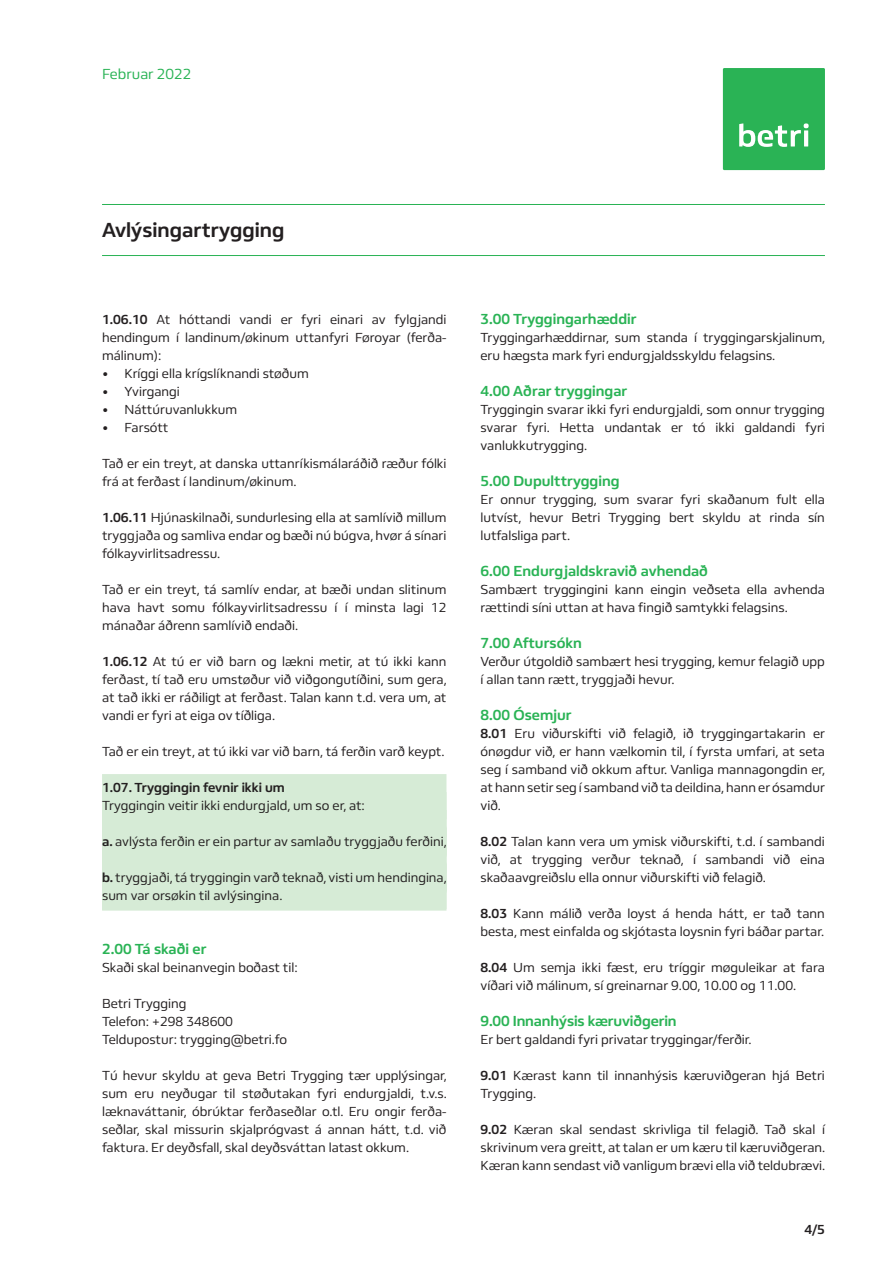
<style>
.page{position:relative;width:893px;height:1263px;background:#fff}
.page>*{position:absolute;margin:0;border:0;box-sizing:border-box;transform-origin:0 0}
.t1{font:700 21px "FS Hackney";color:#231f20}
.t2{font:700 15px "FS Hackney";color:#2ab355}
.t3{font:15px "FS Hackney";color:#2ab355}
.t4{font:13.5px/18px "FS Hackney";color:#231f20;text-align:justify}
.t5{font:700 13.5px "FS Hackney";color:#231f20}
.s1{font-weight:700}
</style>
<div class="page">
<div style="left:723px;top:68px;width:102px;height:102px;background:#2ab355"></div>
<svg style="left:739px;top:123px;width:70px;height:24px"></svg>
<hr style="left:102px;top:204px;width:723px;height:1px;background:#2ab355">
<hr style="left:102px;top:255px;width:723px;height:1px;background:#2ab355">
<div style="left:102px;top:774px;width:344px;height:45px;background:#d6ebd6"></div>
<div style="left:102px;top:810px;width:344px;height:45px;background:#d6ebd6"></div>
<div style="left:102px;top:846px;width:344px;height:45px;background:#d6ebd6"></div>
<div style="left:102px;top:881px;width:344px;height:30px;background:#d6ebd6"></div>
<p class="t3" style="left:102px;top:64px;width:91px">Februar 2022</p>
<h1 class="t1" style="left:102px;top:216px;width:184px">Avlýsingartrygging</h1>
<p class="t4" style="left:102px;top:310px;width:346px"><span class="s1">1.06.10</span> At hóttandi vandi er fyri einari av fylgjandi hendingum í landinum/økinum uttanfyri Føroyar (ferða&shy;málinum):</p>
<p class="t4" style="left:102px;top:364px;width:208px"><span class="s1">•</span> Kríggi ella krígslíknandi støðum</p>
<p class="t4" style="left:102px;top:382px;width:79px"><span class="s1">•</span> Yvirgangi</p>
<p class="t4" style="left:102px;top:400px;width:137px"><span class="s1">•</span> Náttúruvanlukkum</p>
<p class="t4" style="left:102px;top:418px;width:68px"><span class="s1">•</span> Farsótt</p>
<p class="t4" style="left:102px;top:454px;width:346px">Tað er ein treyt, at danska uttanríkismálaráðið ræður fólki frá at ferðast í landinum/økinum.</p>
<p class="t4" style="left:102px;top:508px;width:346px"><span class="s1">1.06.11</span> Hjúnaskilnaði, sundurlesing ella at samlívið millum tryggjaða og samliva endar og bæði nú búgva, hvør á sínari fólkayvirlitsadressu.</p>
<p class="t4" style="left:102px;top:580px;width:346px">Tað er ein treyt, tá samlív endar, at bæði undan slitinum hava havt somu fólkayvirlitsadressu í í minsta lagi 12 mánaðar áðrenn samlívið endaði.</p>
<p class="t4" style="left:102px;top:652px;width:346px"><span class="s1">1.06.12</span> At tú er við barn og lækni metir, at tú ikki kann ferðast, tí tað eru umstøður við viðgongutíðini, sum gera, at tað ikki er ráðiligt at ferðast. Talan kann t.d. vera um, at vandi er fyri at eiga ov tíðliga.</p>
<p class="t4" style="left:102px;top:742px;width:344px">Tað er ein treyt, at tú ikki var við barn, tá ferðin varð keypt.</p>
<p class="t5" style="left:102px;top:778px;width:184px">1.07. Tryggingin fevnir ikki um</p>
<p class="t4" style="left:102px;top:796px;width:264px">Tryggingin veitir ikki endurgjald, um so er, at:</p>
<p class="t4" style="left:102px;top:832px;width:346px"><span class="s1">a.</span> avlýsta ferðin er ein partur av samlaðu tryggjaðu ferðini,</p>
<p class="t4" style="left:102px;top:868px;width:346px"><span class="s1">b.</span> tryggjaði, tá tryggingin varð teknað, visti um hendingina, sum var orsøkin til avlýsingina.</p>
<p class="t2" style="left:102px;top:939px;width:106px">2.00 Tá skaði er</p>
<p class="t4" style="left:102px;top:958px;width:197px">Skaði skal beinanvegin boðast til:</p>
<p class="t4" style="left:102px;top:994px;width:187px;text-align:left">Betri Trygging<br>Telefon: +298 348600<br>Teldupostur: trygging@betri.fo</p>
<p class="t4" style="left:102px;top:1066px;width:346px">Tú hevur skyldu at geva Betri Trygging tær upplýsingar, sum eru neyðugar til støðutakan fyri endurgjaldi, t.v.s. læknaváttanir, óbrúktar ferðaseðlar o.tl. Eru ongir ferða&shy;seðlar, skal missurin skjalprógvast á annan hátt, t.d. við faktura. Er deyðsfall, skal deyðsváttan latast okkum.</p>
<p class="t2" style="left:480px;top:309px;width:158px">3.00 Tryggingarhæddir</p>
<p class="t4" style="left:480px;top:328px;width:346px">Tryggingarhæddirnar, sum standa í tryggingarskjalinum, eru hægsta mark fyri endurgjaldsskyldu felagsins.</p>
<p class="t2" style="left:480px;top:381px;width:148px">4.00 Aðrar tryggingar</p>
<p class="t4" style="left:480px;top:400px;width:346px">Tryggingin svarar ikki fyri endurgjaldi, som onnur trygging svarar fyri. Hetta undantak er tó ikki galdandi fyri vanlukkutrygging.</p>
<p class="t2" style="left:480px;top:471px;width:141px">5.00 Dupulttrygging</p>
<p class="t4" style="left:480px;top:490px;width:346px">Er onnur trygging, sum svarar fyri skaðanum fult ella lutvíst, hevur Betri Trygging bert skyldu at rinda sín lutfalsliga part.</p>
<p class="t2" style="left:480px;top:561px;width:229px">6.00 Endurgjaldskravið avhendað</p>
<p class="t4" style="left:480px;top:580px;width:346px">Sambært tryggingini kann eingin veðseta ella avhenda rættindi síni uttan at hava fingið samtykki felagsins.</p>
<p class="t2" style="left:480px;top:633px;width:103px">7.00 Aftursókn</p>
<p class="t4" style="left:480px;top:652px;width:346px">Verður útgoldið sambært hesi trygging, kemur felagið upp í allan tann rætt, tryggjaði hevur.</p>
<p class="t2" style="left:480px;top:705px;width:93px">8.00 Ósemjur</p>
<p class="t4" style="left:480px;top:724px;width:346px"><span class="s1">8.01</span> Eru viðurskifti við felagið, ið tryggingartakarin er ónøgdur við, er hann vælkomin til, í fyrsta umfari, at seta seg í samband við okkum aftur. Vanliga mannagongdin er, at hann setir seg í samband við ta deildina, hann er ósamdur við.</p>
<p class="t4" style="left:480px;top:832px;width:346px"><span class="s1">8.02</span> Talan kann vera um ymisk viðurskifti, t.d. í sambandi við, at trygging verður teknað, í sambandi við eina skaðaavgreiðslu ella onnur viðurskifti við felagið.</p>
<p class="t4" style="left:480px;top:904px;width:346px"><span class="s1">8.03</span> Kann málið verða loyst á henda hátt, er tað tann besta, mest einfalda og skjótasta loysnin fyri báðar partar.</p>
<p class="t4" style="left:480px;top:958px;width:346px"><span class="s1">8.04</span> Um semja ikki fæst, eru tríggir møguleikar at fara víðari við málinum, sí greinarnar 9.00, 10.00 og 11.00.</p>
<p class="t2" style="left:480px;top:1011px;width:198px">9.00 Innanhýsis kæruviðgerin</p>
<p class="t4" style="left:480px;top:1030px;width:273px">Er bert galdandi fyri privatar tryggingar/ferðir.</p>
<p class="t4" style="left:480px;top:1066px;width:346px"><span class="s1">9.01</span> Kærast kann til innanhýsis kæruviðgeran hjá Betri<br>Trygging.</p>
<p class="t4" style="left:480px;top:1120px;width:346px"><span class="s1">9.02</span> Kæran skal sendast skrivliga til felagið. Tað skal í skrivinum vera greitt, at talan er um kæru til kæruviðgeran.<br>Kæran kann sendast við vanligum brævi ella við teldubrævi.</p>
<p class="t5" style="left:804px;top:1220px;width:22px">4/5</p>
</div>
